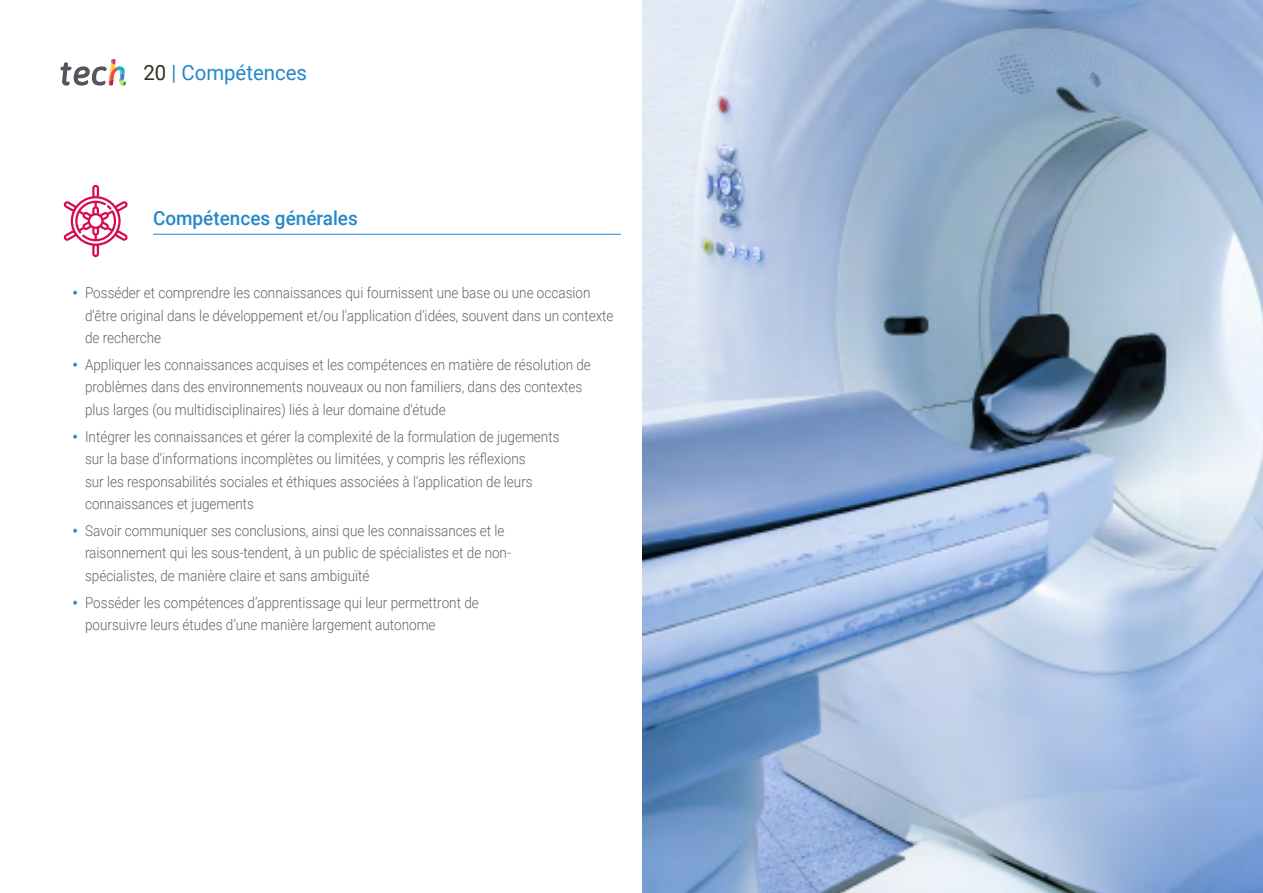
<style>
.page{position:relative;width:1263px;height:893px;background:#fff}
.page>*{position:absolute;margin:0;border:0;box-sizing:border-box;transform-origin:0 0}
.t1{font:21px "Roboto";color:#2488c9}
.t2{font:500 19.5px "Roboto";color:#2488c9}
.t3{font:300 15px/22.5px "Roboto";color:#61646a;scale:.9 1}
.s1{color:#312e20}
</style>
<div class="page">
<svg style="left:61px;top:59px;width:65px;height:27px"></svg>
<img style="left:642px;top:0;width:621px;height:893px">
<hr style="left:153px;top:234px;width:468px;height:1px;background:#2488c9">
<svg style="left:63px;top:185px;width:65px;height:72px"></svg>
<h1 class="t1" style="left:144px;top:57px;width:165px"><span class="s1">20</span> | Compétences</h1>
<h2 class="t2" style="left:153px;top:205px;width:206px">Compétences générales</h2>
<p class="t3" style="left:85px;top:281px;width:589px">Posséder et comprendre les connaissances qui fournissent une base ou une occasion d'être original dans le développement et/ou l'application d'idées, souvent dans un contexte de recherche</p>
<p class="t3" style="left:85px;top:353px;width:563px">Appliquer les connaissances acquises et les compétences en matière de résolution de problèmes dans des environnements nouveaux ou non familiers, dans des contextes plus larges (ou multidisciplinaires) liés à leur domaine d'étude</p>
<p class="t3" style="left:85px;top:425px;width:529px">Intégrer les connaissances et gérer la complexité de la formulation de jugements sur la base d'informations incomplètes ou limitées, y compris les réflexions<br>sur les responsabilités sociales et éthiques associées à l'application de leurs connaissances et jugements</p>
<p class="t3" style="left:85px;top:519px;width:475px">Savoir communiquer ses conclusions, ainsi que les connaissances et le raisonnement qui les sous-tendent, à un public de spécialistes et de non&shy;spécialistes, de manière claire et sans ambiguïté</p>
<p class="t3" style="left:85px;top:591px;width:439px">Posséder les compétences d’apprentissage qui leur permettront de poursuivre leurs études d’une manière largement autonome</p>
</div>
